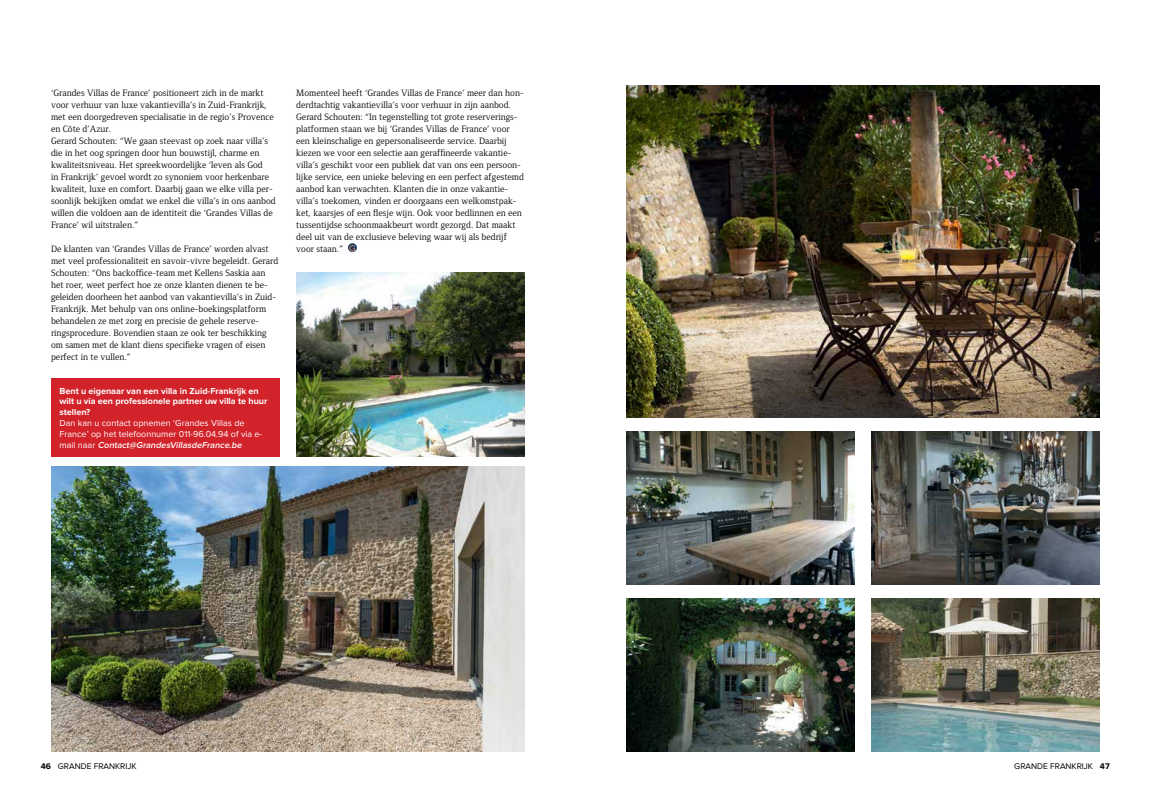
<style>
.page{position:relative;width:1151px;height:794px;background:#fff}
.page>*{position:absolute;margin:0;border:0;box-sizing:border-box;transform-origin:0 0}
.t1{font:9.5px/12px "Foundry Form Serif";color:#000}
.t2{font:9px/10.8px "Proxima Nova";color:#fff}
.t3{font:700 9px/10.8px "Proxima Nova";color:#fff}
.t4{font:8.5px "Proxima Nova";color:#000}
.s1{font-weight:600;font-style:italic}
.s2{font-weight:700}
</style>
<div class="page">
<img style="left:626px;top:598px;width:229px;height:153px">
<img style="left:872px;top:599px;width:228px;height:152px">
<svg style="left:348px;top:243px;width:9px;height:9px"></svg>
<img style="left:626px;top:85px;width:474px;height:332px">
<img style="left:872px;top:431px;width:228px;height:153px">
<img style="left:626px;top:431px;width:229px;height:153px">
<img style="left:296px;top:272px;width:228px;height:184px">
<img style="left:51px;top:466px;width:473px;height:285px">
<div style="left:51px;top:378px;width:228px;height:78px;background:#d2232a"></div>
<p class="t1" style="left:51px;top:87px;width:226px">‘Grandes Villas de France’ positioneert zich in de markt voor verhuur van luxe vakantievilla’s in Zuid-Frankrijk, met een doorgedreven specialisatie in de regio’s Provence en Côte d’Azur.<br>Gerard Schouten: “We gaan steevast op zoek naar villa’s die in het oog springen door hun bouwstijl, charme en kwaliteitsniveau. Het spreekwoordelijke ‘leven als God<br>in Frankrijk’ gevoel wordt zo synoniem voor herkenbare kwaliteit, luxe en comfort. Daarbij gaan we elke villa per&shy;soonlijk bekijken omdat we enkel die villa’s in ons aanbod willen die voldoen aan de identiteit die ‘Grandes Villas de France’ wil uitstralen.”</p>
<p class="t1" style="left:51px;top:243px;width:229px">De klanten van ‘Grandes Villas de France’ worden alvast met veel professionaliteit en savoir-vivre begeleidt. Gerard Schouten: “Ons backoffice-team met Kellens Saskia aan het roer, weet perfect hoe ze onze klanten dienen te be&shy;geleiden doorheen het aanbod van vakantievilla’s in Zuid-Frankrijk. Met behulp van ons online-boekingsplatform behandelen ze met zorg en precisie de gehele reserve&shy;ringsprocedure. Bovendien staan ze ook ter beschikking om samen met de klant diens specifieke vragen of eisen perfect in te vullen.”</p>
<p class="t3" style="left:60px;top:385px;width:209px">Bent u eigenaar van een villa in Zuid-Frankrijk en wilt u via een professionele partner uw villa te huur stellen?</p>
<p class="t2" style="left:60px;top:418px;width:204px">Dan kan u contact opnemen ‘Grandes Villas de<br>France’ op het telefoonnumer 011-96.04.94 of via e&shy;m a i l n a a r <span class="s1">Contact@GrandesVillasdeFrance.be</span></p>
<p class="t1" style="left:296px;top:87px;width:229px">Momenteel heeft ‘Grandes Villas de France’ meer dan hon&shy;derdtachtig vakantievilla’s voor verhuur in zijn aanbod.<br>Gerard Schouten: “In tegenstelling tot grote reserverings&shy;platformen staan we bij ‘Grandes Villas de France’ voor een kleinschalige en gepersonaliseerde service. Daarbij kiezen we voor een selectie aan geraffineerde vakantie&shy;villa’s geschikt voor een publiek dat van ons een persoon&shy;lijke service, een unieke beleving en een perfect afgestemd aanbod kan verwachten. Klanten die in onze vakantie&shy;villa’s toekomen, vinden er doorgaans een welkomstpak&shy;ket, kaarsjes of een flesje wijn. Ook voor bedlinnen en een tussentijdse schoonmaakbeurt wordt gezorgd. Dat maakt deel uit van de exclusieve beleving waar wij als bedrijf voor staan.”</p>
<p class="t4" style="left:41px;top:762px;width:97px"><span class="s2">46</span> GRANDE FRANKRIJK</p>
<p class="t4" style="left:1014px;top:762px;width:97px">GRANDE FRANKRIJK <span class="s2">47</span></p>
</div>
